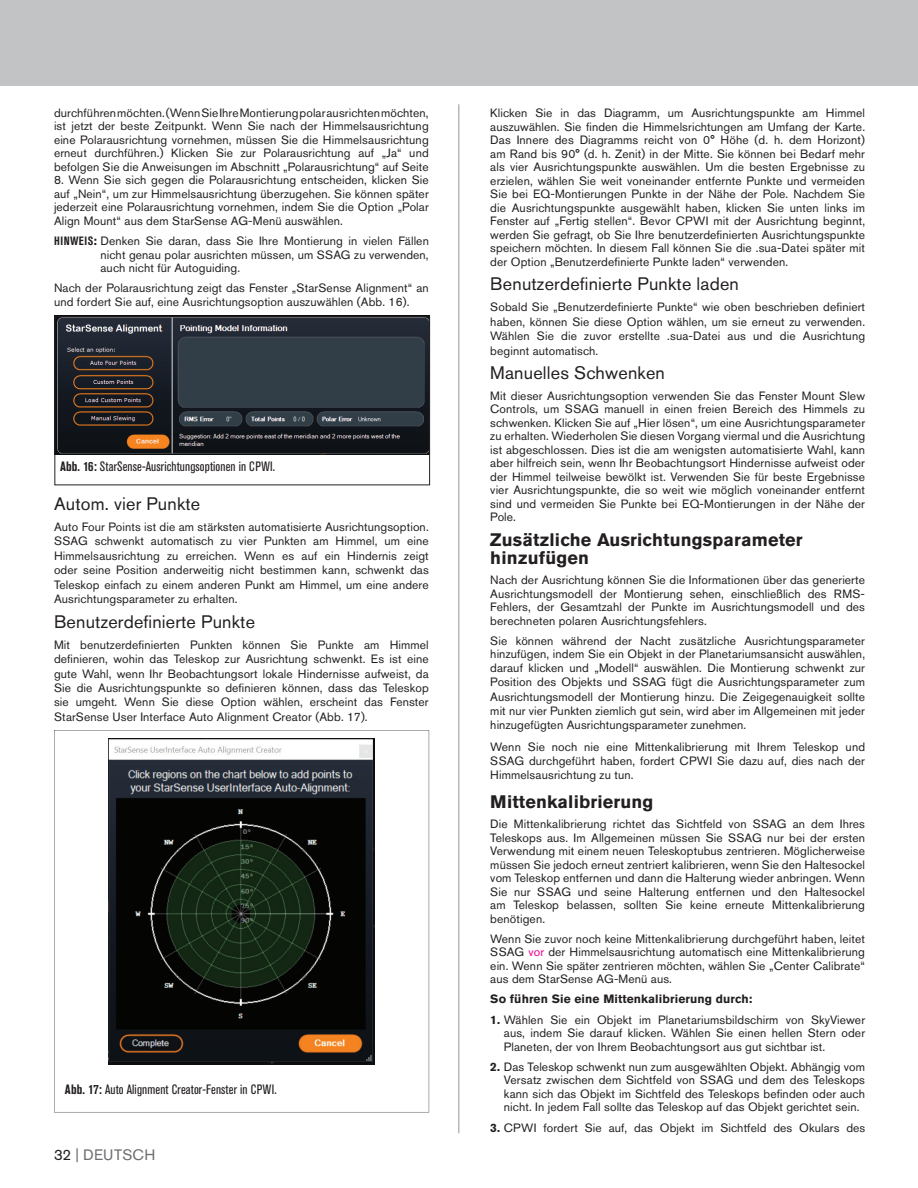
<style>
.page{position:relative;width:918px;height:1188px;background:#fff}
.page>*{position:absolute;margin:0;border:0;box-sizing:border-box;transform-origin:0 0}
.t1{font:18px "Akzidenz Grotesk Pro";letter-spacing:.01em;color:#231f20}
.t2{font:700 18px/18px "Akzidenz Grotesk Pro";letter-spacing:.01em;color:#231f20}
.t3{font:15px "Akzidenz Grotesk Pro";letter-spacing:.015em;color:#6c6d70}
.t4{font:condensed 13.5px "Akzidenz Grotesk Pro";letter-spacing:.01em;color:#231f20}
.t5{font:12px/13.5px "Akzidenz Grotesk Pro";letter-spacing:.01em;color:#231f20;text-align:justify}
.t6{font:700 12px "Akzidenz Grotesk Pro";letter-spacing:.01em;color:#231f20}
.s1{font-weight:700;font-stretch:condensed}
.s2{font-weight:700}
.s3{color:#231f20}
.s4{color:#ed028c}
</style>
<div class="page">
<div style="left:0;top:0;width:918px;height:85px;background:#c2c3c5"></div>
<hr style="left:459px;top:104px;width:1px;height:1029px;background:#939598">
<img style="left:54px;top:315px;width:376px;height:140px">
<div style="left:55px;top:317px;width:375px;height:168px;border:1px solid #231f20"></div>
<svg style="left:54px;top:730px;width:375px;height:382px"></svg>
<img style="left:108px;top:739px;width:267px;height:326px">
<p class="t5" style="left:54px;top:106px;width:376px">durchführen möchten. (Wenn Sie Ihre Montierung polar ausrichten möchten, ist jetzt der beste Zeitpunkt. Wenn Sie nach der Himmelsausrichtung eine Polarausrichtung vornehmen, müssen Sie die Himmelsausrichtung erneut durchführen.) Klicken Sie zur Polarausrichtung auf „Ja“ und befolgen Sie die Anweisungen im Abschnitt „Polarausrichtung“ auf Seite</p>
<p class="t5" style="left:54px;top:173px;width:376px">8. Wenn Sie sich gegen die Polarausrichtung entscheiden, klicken Sie auf „Nein“, um zur Himmelsausrichtung überzugehen. Sie können später jederzeit eine Polarausrichtung vornehmen, indem Sie die Option „Polar Align Mount“ aus dem StarSense AG-Menü auswählen.</p>
<p class="t5" style="left:101px;top:234px;width:330px;text-indent:-47px"><span class="s1">HINWEIS</span><span class="s2">:</span> Denken Sie daran, dass Sie Ihre Montierung in vielen Fällen nicht genau polar ausrichten müssen, um SSAG zu verwenden, auch nicht für Autoguiding.</p>
<p class="t5" style="left:54px;top:281px;width:376px">Nach der Polarausrichtung zeigt das Fenster „StarSense Alignment“ an und fordert Sie auf, eine Ausrichtungsoption auszuwählen (Abb. 16).</p>
<p class="t4" style="left:60px;top:458px;width:217px"><span class="s2">Abb. 16:</span> StarSense-Ausrichtungsoptionen in CPWI.</p>
<h1 class="t1" style="left:54px;top:492px;width:148px">Autom. vier Punkte</h1>
<p class="t5" style="left:54px;top:520px;width:376px;line-height:14.4px">Auto Four Points ist die am stärksten automatisierte Ausrichtungsoption.<br>SSAG schwenkt automatisch zu vier Punkten am Himmel, um eine Himmelsausrichtung zu erreichen. Wenn es auf ein Hindernis zeigt oder seine Position anderweitig nicht bestimmen kann, schwenkt das Teleskop einfach zu einem anderen Punkt am Himmel, um eine andere Ausrichtungsparameter zu erhalten.</p>
<h1 class="t1" style="left:54px;top:610px;width:203px">Benutzerdefinierte Punkte</h1>
<p class="t5" style="left:54px;top:637px;width:376px;line-height:14.4px">Mit benutzerdefinierten Punkten können Sie Punkte am Himmel definieren, wohin das Teleskop zur Ausrichtung schwenkt. Es ist eine gute Wahl, wenn Ihr Beobachtungsort lokale Hindernisse aufweist, da Sie die Ausrichtungspunkte so definieren können, dass das Teleskop sie umgeht. Wenn Sie diese Option wählen, erscheint das Fenster StarSense User Interface Auto Alignment Creator (Abb. 17).</p>
<p class="t4" style="left:65px;top:1081px;width:213px"><span class="s2">Abb. 17:</span> Auto Alignment Creator-Fenster in CPWI.</p>
<p class="t3" style="left:54px;top:1145px;width:103px"><span class="s3">32</span> | DEUTSCH</p>
<p class="t5" style="left:490px;top:106px;width:376px">Klicken Sie in das Diagramm, um Ausrichtungspunkte am Himmel auszuwählen. Sie finden die Himmelsrichtungen am Umfang der Karte.<br>Das Innere des Diagramms reicht von 0° Höhe (d. h. dem Horizont) am Rand bis 90° (d. h. Zenit) in der Mitte. Sie können bei Bedarf mehr als vier Ausrichtungspunkte auswählen. Um die besten Ergebnisse zu erzielen, wählen Sie weit voneinander entfernte Punkte und vermeiden Sie bei EQ-Montierungen Punkte in der Nähe der Pole. Nachdem Sie die Ausrichtungspunkte ausgewählt haben, klicken Sie unten links im Fenster auf „Fertig stellen“. Bevor CPWI mit der Ausrichtung beginnt, werden Sie gefragt, ob Sie Ihre benutzerdefinierten Ausrichtungspunkte speichern möchten. In diesem Fall können Sie die .sua-Datei später mit der Option „Benutzerdefinierte Punkte laden“ verwenden.</p>
<h1 class="t1" style="left:490px;top:272px;width:250px">Benutzerdefinierte Punkte laden</h1>
<p class="t5" style="left:490px;top:300px;width:376px;line-height:14.4px">Sobald Sie „Benutzerdefinierte Punkte“ wie oben beschrieben definiert haben, können Sie diese Option wählen, um sie erneut zu verwenden.<br>Wählen Sie die zuvor erstellte .sua-Datei aus und die Ausrichtung beginnt automatisch.</p>
<h1 class="t1" style="left:490px;top:361px;width:176px">Manuelles Schwenken</h1>
<p class="t5" style="left:490px;top:389px;width:376px">Mit dieser Ausrichtungsoption verwenden Sie das Fenster Mount Slew Controls, um SSAG manuell in einen freien Bereich des Himmels zu schwenken. Klicken Sie auf „Hier lösen“, um eine Ausrichtungsparameter zu erhalten. Wiederholen Sie diesen Vorgang viermal und die Ausrichtung ist abgeschlossen. Dies ist die am wenigsten automatisierte Wahl, kann aber hilfreich sein, wenn Ihr Beobachtungsort Hindernisse aufweist oder der Himmel teilweise bewölkt ist. Verwenden Sie für beste Ergebnisse vier Ausrichtungspunkte, die so weit wie möglich voneinander entfernt sind und vermeiden Sie Punkte bei EQ-Montierungen in der Nähe der Pole.</p>
<h1 class="t2" style="left:490px;top:530px;width:314px">Zusätzliche Ausrichtungsparameter hinzufügen</h1>
<p class="t5" style="left:490px;top:573px;width:376px">Nach der Ausrichtung können Sie die Informationen über das generierte Ausrichtungsmodell der Montierung sehen, einschließlich des RMS-Fehlers, der Gesamtzahl der Punkte im Ausrichtungsmodell und des berechneten polaren Ausrichtungsfehlers.</p>
<p class="t5" style="left:490px;top:634px;width:376px;line-height:14.1px">Sie können während der Nacht zusätzliche Ausrichtungsparameter hinzufügen, indem Sie ein Objekt in der Planetariumsansicht auswählen, darauf klicken und „Modell“ auswählen. Die Montierung schwenkt zur Position des Objekts und SSAG fügt die Ausrichtungsparameter zum Ausrichtungsmodell der Montierung hinzu. Die Zeigegenauigkeit sollte mit nur vier Punkten ziemlich gut sein, wird aber im Allgemeinen mit jeder hinzugefügten Ausrichtungsparameter zunehmen.</p>
<p class="t5" style="left:490px;top:739px;width:376px;line-height:14.4px">Wenn Sie noch nie eine Mittenkalibrierung mit Ihrem Teleskop und SSAG durchgeführt haben, fordert CPWI Sie dazu auf, dies nach der Himmelsausrichtung zu tun.</p>
<h1 class="t2" style="left:490px;top:792px;width:165px">Mittenkalibrierung</h1>
<p class="t5" style="left:490px;top:817px;width:376px">Die Mittenkalibrierung richtet das Sichtfeld von SSAG an dem Ihres Teleskops aus. Im Allgemeinen müssen Sie SSAG nur bei der ersten Verwendung mit einem neuen Teleskoptubus zentrieren. Möglicherweise müssen Sie jedoch erneut zentriert kalibrieren, wenn Sie den Haltesockel vom Teleskop entfernen und dann die Halterung wieder anbringen. Wenn Sie nur SSAG und seine Halterung entfernen und den Haltesockel am Teleskop belassen, sollten Sie keine erneute Mittenkalibrierung benötigen.</p>
<p class="t5" style="left:490px;top:932px;width:376px">Wenn Sie zuvor noch keine Mittenkalibrierung durchgeführt haben, leitet SSAG <span class="s4">vor</span> der Himmelsausrichtung automatisch eine Mittenkalibrierung ein. Wenn Sie später zentrieren möchten, wählen Sie „Center Calibrate“ aus dem StarSense AG-Menü aus.</p>
<p class="t6" style="left:490px;top:992px;width:264px">So führen Sie eine Mittenkalibrierung durch:</p>
<p class="t5" style="left:504px;top:1013px;width:363px;text-indent:-14px"><span class="s2">1.</span> Wählen Sie ein Objekt im Planetariumsbildschirm von SkyViewer aus, indem Sie darauf klicken. Wählen Sie einen hellen Stern oder Planeten, der von Ihrem Beobachtungsort aus gut sichtbar ist.</p>
<p class="t5" style="left:504px;top:1060px;width:363px;text-indent:-14px"><span class="s2">2.</span> Das Teleskop schwenkt nun zum ausgewählten Objekt. Abhängig vom Versatz zwischen dem Sichtfeld von SSAG und dem des Teleskops kann sich das Objekt im Sichtfeld des Teleskops befinden oder auch nicht. In jedem Fall sollte das Teleskop auf das Objekt gerichtet sein.</p>
<p class="t5" style="left:490px;top:1121px;width:377px"><span class="s2">3.</span> CPWI fordert Sie auf, das Objekt im Sichtfeld des Okulars des</p>
</div>
